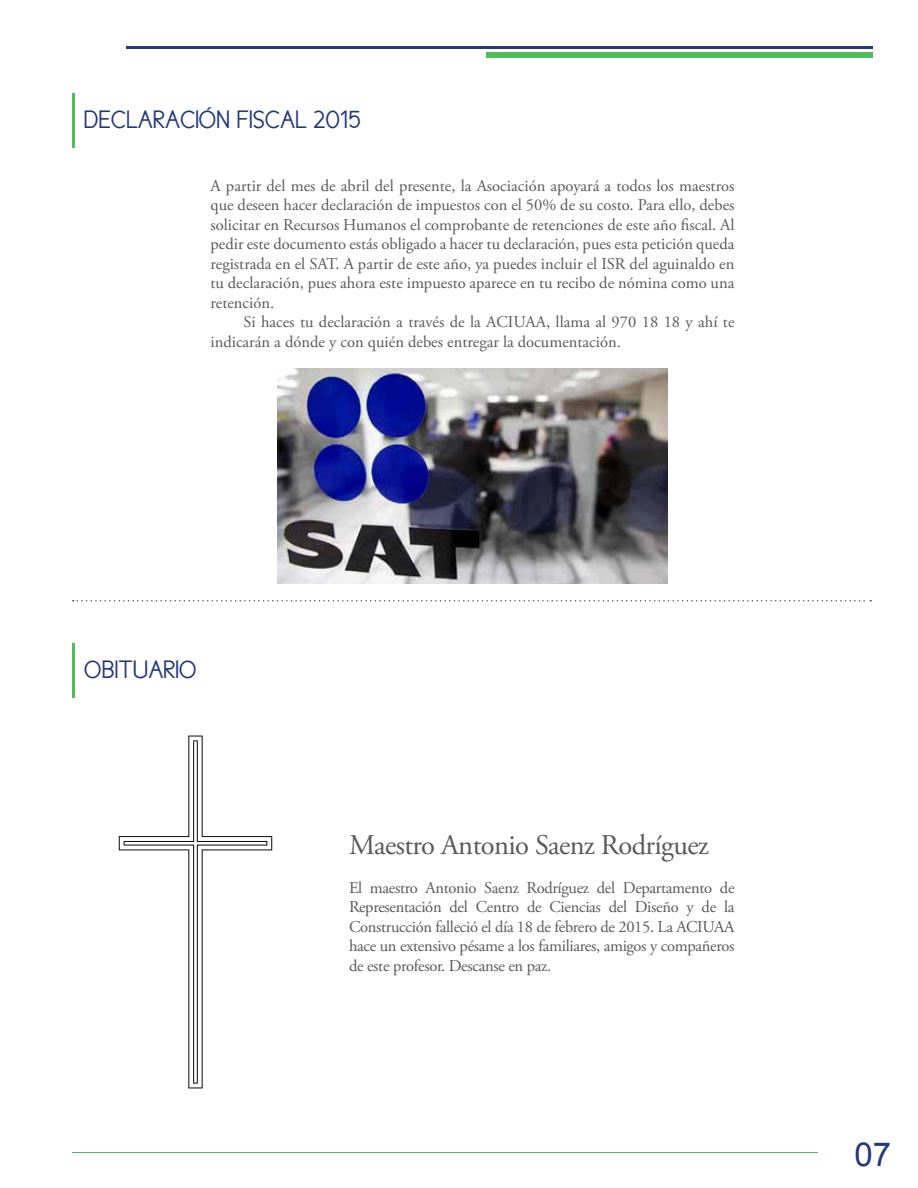
<style>
.page{position:relative;width:918px;height:1188px;background:#fff}
.page>*{position:absolute;margin:0;border:0;box-sizing:border-box;transform-origin:0 0}
.t1{font:33px "Arial";color:#233977}
.t2{font:28.5px "Adobe Garamond Pro";letter-spacing:-.02em;color:#58595b}
.t3{font:25.5px "New Cicle Gordita";color:#233977}
.t4{font:16.5px/19.5px "Adobe Garamond Pro";color:#58595b;text-align:justify}
</style>
<div class="page">
<hr style="left:73px;top:1152px;width:745px;height:1px;background:#55ba58">
<hr style="left:126px;top:46px;width:747px;height:3px;background:#233977">
<div style="left:487px;top:52px;width:386px;height:6px;background:#55ba58"></div>
<svg style="left:73px;top:600px;width:798px;height:2px"></svg>
<hr style="left:72px;top:93px;width:3px;height:55px;background:#55ba58">
<hr style="left:72px;top:643px;width:3px;height:55px;background:#55ba58">
<svg style="left:124px;top:740px;width:143px;height:344px"></svg>
<img style="left:277px;top:368px;width:391px;height:215px">
<h3 class="t3" style="left:84px;top:111px;width:278px">DECLARACIÓN FISCAL 2015</h3>
<p class="t4" style="left:210px;top:176px;width:526px">A partir del mes de abril del presente, la Asociación apoyará a todos los maestros que deseen hacer declaración de impuestos con el 50% de su costo. Para ello, debes solicitar en Recursos Humanos el comprobante de retenciones de este año fiscal. Al pedir este documento estás obligado a hacer tu declaración, pues esta petición queda registrada en el SAT. A partir de este año, ya puedes incluir el ISR del aguinaldo en tu declaración, pues ahora este impuesto aparece en tu recibo de nómina como una retención.</p>
<p class="t4" style="left:210px;top:313px;width:526px;text-indent:33px">Si haces tu declaración a través de la ACIUAA, llama al 970 18 18 y ahí te indicarán a dónde y con quién debes entregar la documentación.</p>
<h3 class="t3" style="left:84px;top:660px;width:114px">OBITUARIO</h3>
<h2 class="t2" style="left:349px;top:827px;width:362px">Maestro Antonio Saenz Rodríguez</h2>
<p class="t4" style="left:349px;top:878px;width:387px">El maestro Antonio Saenz Rodríguez del Departamento de Representación del Centro de Ciencias del Diseño y de la Construcción falleció el día 18 de febrero de 2015. La ACIUAA hace un extensivo pésame a los familiares, amigos y compañeros de este profesor. Descanse en paz.</p>
<h1 class="t1" style="left:855px;top:1137px;width:38px">07</h1>
</div>
